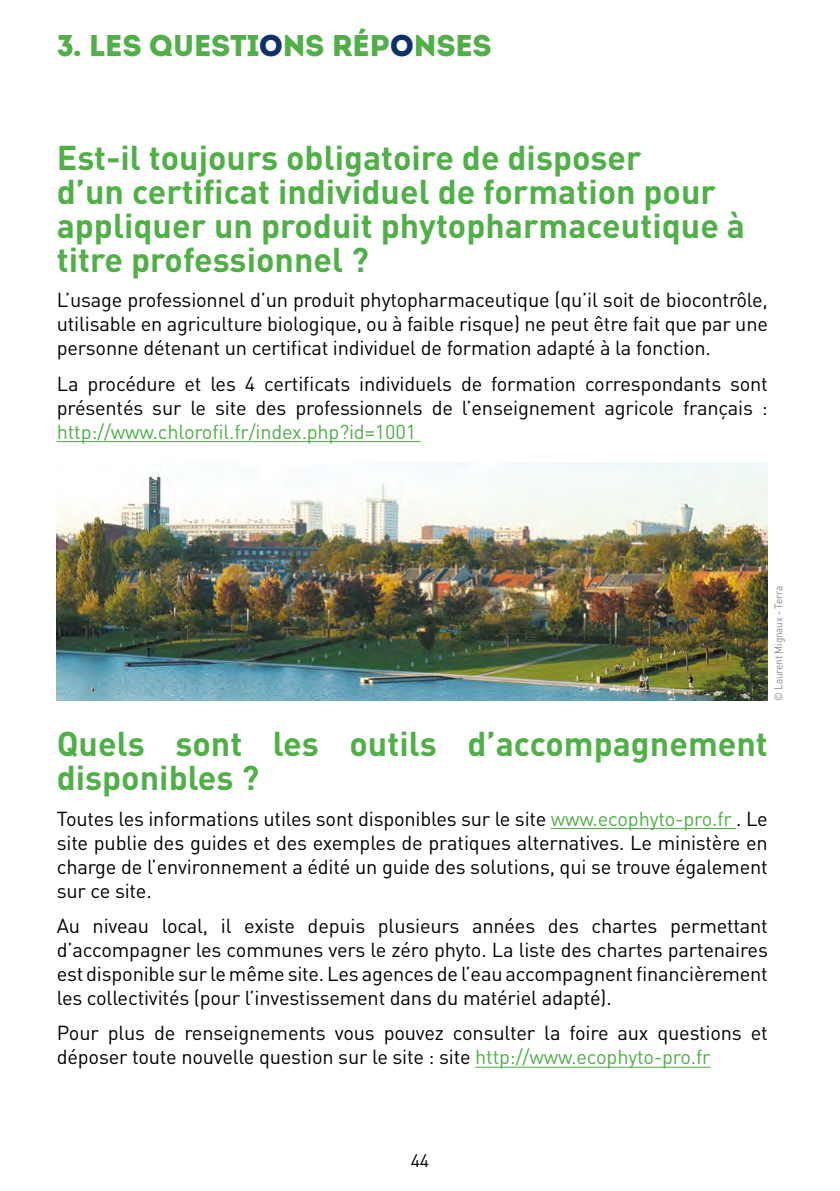
<style>
.page{position:relative;width:840px;height:1191px;background:#fff}
.page>*{position:absolute;margin:0;border:0;box-sizing:border-box;transform-origin:0 0}
.t1{font:700 34px/34px "DIN";color:#50af47}
.t2{font:30px "Intro";letter-spacing:-.02em;color:#50af47}
.t3{font:20px/24px "DIN";letter-spacing:-.01em;color:#000;text-align:justify}
.t4{font:20px "DIN";letter-spacing:-.01em;color:#50af47}
.t5{font:18px "DIN";color:#000}
.t6{font:11px "DIN";letter-spacing:-.01em;color:#878787;scale:.9 1}
.s1{color:#0c306c}
.s2{color:#50af47}
</style>
<div class="page">
<hr style="left:57px;top:441px;width:363px;height:1px;background:#50af47">
<hr style="left:550px;top:828px;width:185px;height:1px;background:#50af47">
<hr style="left:475px;top:1066px;width:235px;height:1px;background:#50af47">
<img style="left:57px;top:463px;width:710px;height:238px">
<h2 class="t2" style="left:57px;top:28px;width:436px">3. LES QUESTI<span class="s1">O</span>NS RÉP<span class="s1">O</span>NSES</h2>
<h1 class="t1" style="left:57px;top:139px;width:689px">Est-il toujours obligatoire de disposer<br>d’un certificat individuel de formation pour appliquer un produit phytopharmaceutique à titre professionnel ?</h1>
<p class="t3" style="left:57px;top:288px;width:712px">L’usage professionnel d’un produit phytopharmaceutique (qu’il soit de biocontrôle, utilisable en agriculture biologique, ou à faible risque) ne peut être fait que par une personne détenant un certificat individuel de formation adapté à la fonction.</p>
<p class="t3" style="left:57px;top:371px;width:712px">La procédure et les 4 certificats individuels de formation correspondants sont présentés sur le site des professionnels de l’enseignement agricole français :</p>
<p class="t4" style="left:57px;top:419px;width:360px">http://www.chlorofil.fr/index.php?id=1001</p>
<p class="t6" style="left:771px;top:701px;width:129px;rotate:-90deg">© Laurent Mignaux - Terra</p>
<h1 class="t1" style="left:57px;top:725px;width:712px">Quels sont les outils d’accompagnement disponibles ?</h1>
<p class="t3" style="left:57px;top:806px;width:712px">Toutes les informations utiles sont disponibles sur le site <span class="s2">www.ecophyto-pro.fr</span> . Le site publie des guides et des exemples de pratiques alternatives. Le ministère en charge de l’environnement a édité un guide des solutions, qui se trouve également sur ce site.</p>
<p class="t3" style="left:57px;top:913px;width:712px">Au niveau local, il existe depuis plusieurs années des chartes permettant d’accompagner les communes vers le zéro phyto. La liste des chartes partenaires est disponible sur le même site. Les agences de l’eau accompagnent financièrement les collectivités (pour l’investissement dans du matériel adapté).</p>
<p class="t3" style="left:57px;top:1020px;width:712px">Pour plus de renseignements vous pouvez consulter la foire aux questions et déposer toute nouvelle question sur le site : site <span class="s2">http://www.ecophyto-pro.fr</span></p>
<p class="t5" style="left:410px;top:1149px;width:20px">44</p>
</div>
